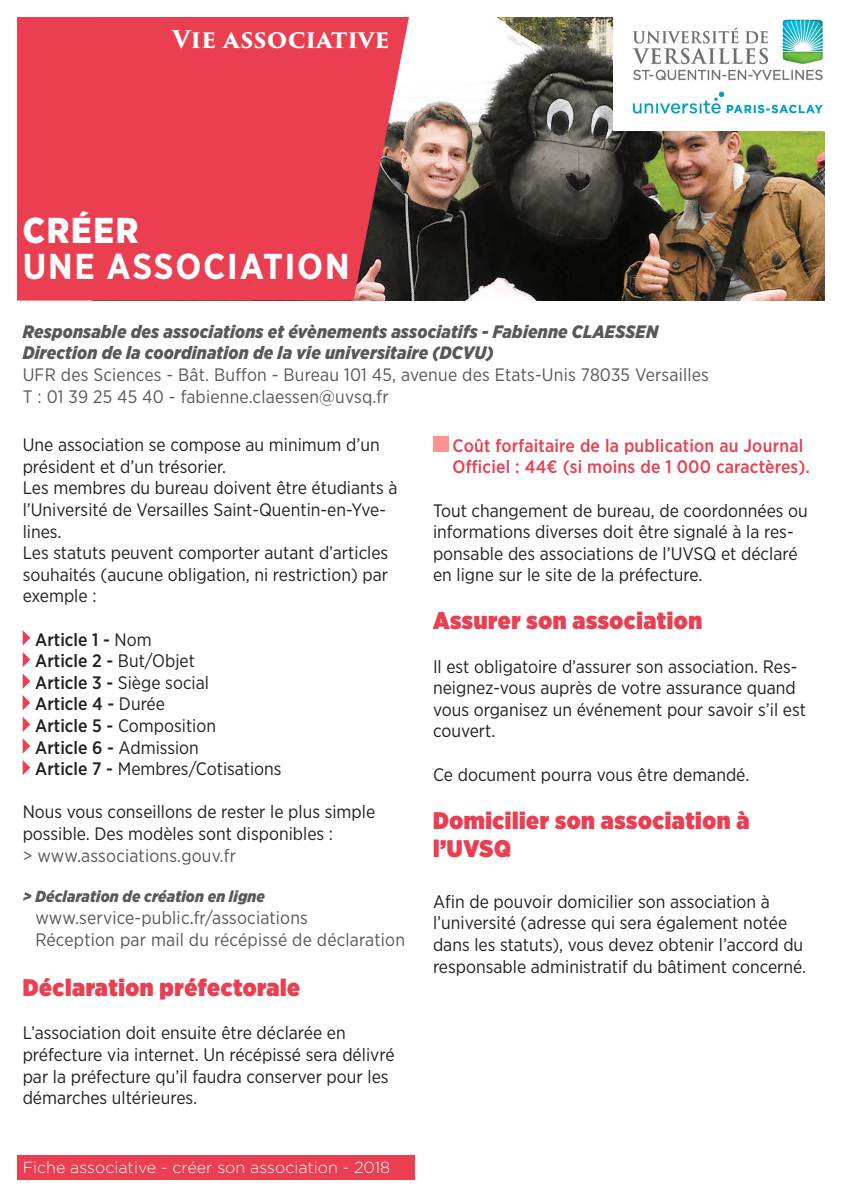
<style>
.page{position:relative;width:842px;height:1191px;background:#fff}
.page>*{position:absolute;margin:0;border:0;box-sizing:border-box;transform-origin:0 0}
.t1{font:700 36px "Gotham Narrow";letter-spacing:.05em;color:#fff}
.t2{font:900 36px "Gotham Narrow";letter-spacing:.05em;color:#fff}
.t3{font:900 24px/28.8px "Gotham Narrow";letter-spacing:.025em;color:#eb3e51}
.t4{font:700 24px "Trajan Pro 3";color:#fff}
.texte{font:18px/21.6px "Gotham Narrow";color:#231f20}
.t5{font:18px/21.6px "Gotham Narrow";letter-spacing:.01em;color:#57585a}
.t6{font:italic 900 18px "Gotham Narrow";letter-spacing:.01em;color:#57585a}
.t7{font:500 18px/21.6px "Gotham Narrow";letter-spacing:.01em;color:#eb3e51}
.texte-2{font:500 18px "Gotham Narrow";color:#231f20}
.t8{font:300 16px "Gotham";color:#fff}
.t9{font:italic 900 16px "Gotham Narrow";letter-spacing:.01em;color:#57585a}
.s1{font-weight:400}
.s2{font-weight:500}
</style>
<div class="page">
<img style="left:409px;top:17px;width:416px;height:283px">
<svg style="left:23px;top:630px;width:7px;height:15px"></svg>
<svg style="left:23px;top:652px;width:7px;height:15px"></svg>
<svg style="left:23px;top:674px;width:7px;height:15px"></svg>
<svg style="left:23px;top:695px;width:7px;height:15px"></svg>
<svg style="left:23px;top:717px;width:7px;height:15px"></svg>
<svg style="left:23px;top:739px;width:7px;height:14px"></svg>
<svg style="left:23px;top:760px;width:7px;height:15px"></svg>
<div style="left:433px;top:437px;width:15px;height:15px;background:#fe9392"></div>
<div style="left:17px;top:1154px;width:398px;height:25px;background:#eb3e51"></div>
<img style="left:614px;top:17px;width:211px;height:113px">
<svg style="left:17px;top:17px;width:392px;height:283px;background:#e13f51"></svg>
<p class="t4" style="left:173px;top:21px;width:218px">Vie associative</p>
<p class="t2" style="left:23px;top:208px;width:117px">CRÉER</p>
<p class="t1" style="left:23px;top:244px;width:328px">UNE ASSOCIATION</p>
<p class="t6" style="left:23px;top:320px;width:637px">Responsable des associations et évènements associatifs - Fabienne CLAESSEN</p>
<p class="t6" style="left:23px;top:342px;width:472px">Direction de la coordination de la vie universitaire (DCVU)</p>
<p class="t5" style="left:23px;top:363px;width:688px">UFR des Sciences - Bât. Buffon - Bureau 101 45, avenue des Etats-Unis 78035 Versailles</p>
<p class="t5" style="left:23px;top:385px;width:367px">T : 01 39 25 45 40 - fabienne.claessen@uvsq.fr</p>
<p class="texte" style="left:23px;top:434px;width:359px">Une association se compose au minimum d’un président et d’un trésorier.</p>
<p class="texte" style="left:23px;top:477px;width:376px">Les membres du bureau doivent être étudiants à l’Université de Versailles Saint-Quentin-en-Yve&shy;lines.</p>
<p class="texte" style="left:23px;top:542px;width:367px;text-align:justify">Les statuts peuvent comporter autant d’articles souhaités (aucune obligation, ni restriction) par exemple :</p>
<p class="texte-2" style="left:35px;top:628px;width:118px">Article 1 - <span class="s1">Nom</span></p>
<p class="texte-2" style="left:35px;top:650px;width:161px">Article 2 - <span class="s1">But/Objet</span></p>
<p class="texte" style="left:35px;top:671px;width:175px"><span class="s2">Article 3 -</span> Siège social</p>
<p class="texte-2" style="left:35px;top:693px;width:131px">Article 4 - <span class="s1">Durée</span></p>
<p class="texte" style="left:35px;top:714px;width:182px"><span class="s2">Article 5 -</span> Composition</p>
<p class="texte-2" style="left:35px;top:736px;width:165px">Article 6 - <span class="s1">Admission</span></p>
<p class="texte" style="left:35px;top:758px;width:248px"><span class="s2">Article 7 -</span> Membres/Cotisations</p>
<p class="texte" style="left:23px;top:801px;width:354px">Nous vous conseillons de rester le plus simple possible. Des modèles sont disponibles :</p>
<p class="t5" style="left:23px;top:844px;width:215px">&gt; www.associations.gouv.fr</p>
<p class="t9" style="left:23px;top:887px;width:244px">&gt; Déclaration de création en ligne</p>
<p class="t5" style="left:35px;top:906px;width:371px">www.service-public.fr/associations<br>Réception par mail du récépissé de déclaration</p>
<p class="t3" style="left:23px;top:973px;width:279px">Déclaration préfectorale</p>
<p class="texte" style="left:23px;top:1022px;width:373px">L’association doit ensuite être déclarée en préfecture via internet. Un récépissé sera délivré par la préfecture qu’il faudra conserver pour les démarches ultérieures.</p>
<p class="t8" style="left:23px;top:1157px;width:369px">Fiche associative - créer son association - 2018</p>
<p class="t7" style="left:453px;top:434px;width:359px">Coût forfaitaire de la publication au Journal<br>Officiel : 44€ (si moins de 1 000 caractères).</p>
<p class="texte" style="left:433px;top:499px;width:376px">Tout changement de bureau, de coordonnées ou informations diverses doit être signalé à la res&shy;ponsable des associations de l’UVSQ et déclaré en ligne sur le site de la préfecture.</p>
<p class="t3" style="left:433px;top:606px;width:271px">Assurer son association</p>
<p class="texte" style="left:433px;top:655px;width:374px">Il est obligatoire d’assurer son association. Res&shy;neignez-vous auprès de votre assurance quand vous organisez un événement pour savoir s’il est couvert.</p>
<p class="texte" style="left:433px;top:763px;width:318px">Ce document pourra vous être demandé.</p>
<p class="t3" style="left:433px;top:805px;width:318px">Domicilier son association à l’UVSQ</p>
<p class="texte" style="left:433px;top:890px;width:375px">Afin de pouvoir domicilier son association à l’université (adresse qui sera également notée dans les statuts), vous devez obtenir l’accord du responsable administratif du bâtiment concerné.</p>
</div>
